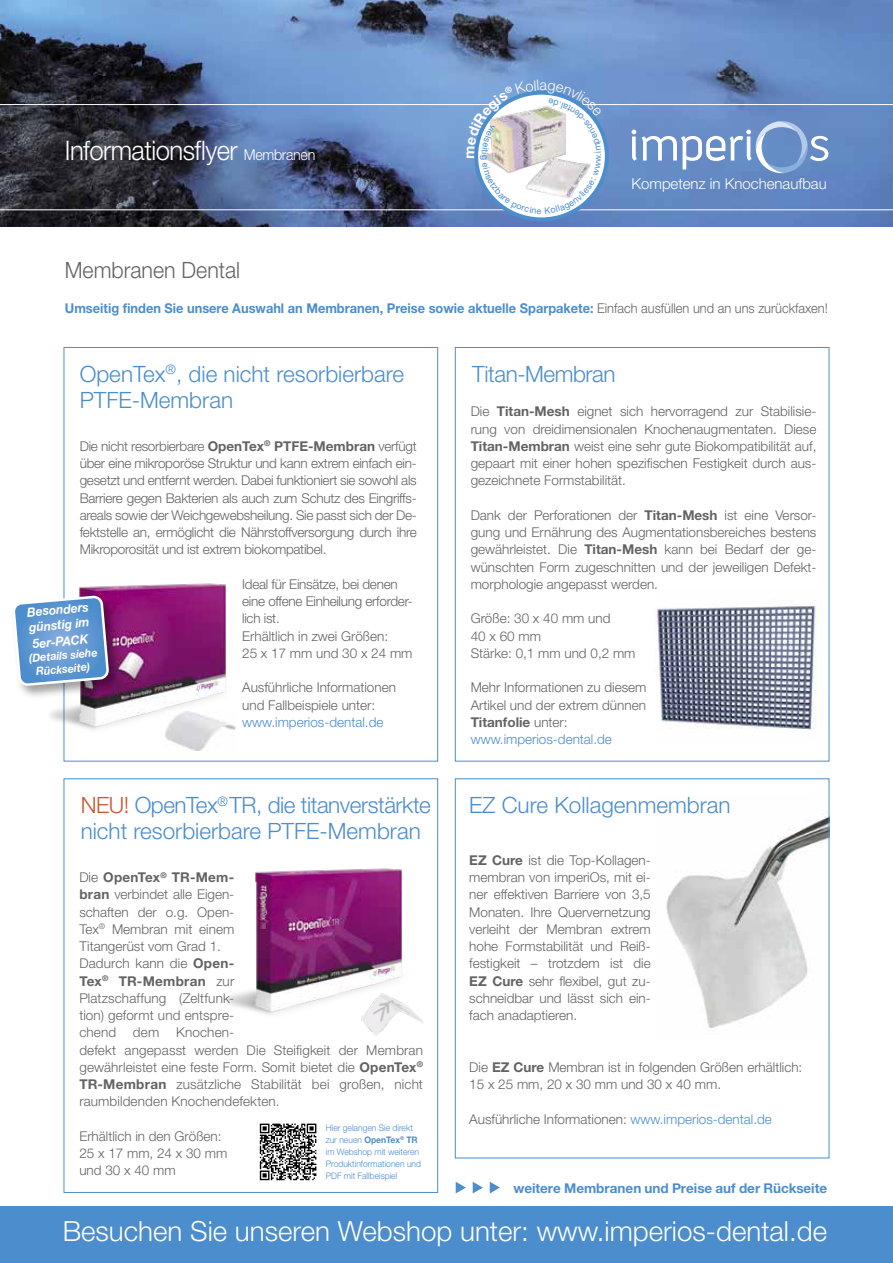
<style>
.page{position:relative;width:893px;height:1263px;background:#fff}
.page>*{position:absolute;margin:0;border:0;box-sizing:border-box;transform-origin:0 0}
.t1{font:300 27.75px "Helvetica Neue LT";color:#fff}
.t2{font:300 27px "Helvetica Neue LT";letter-spacing:-.02em;color:#fff;scale:.95 1}
.t3{font:300 22.5px/25.8px "Helvetica Neue LT";letter-spacing:-.02em;color:#4b8dcd}
.t4{font:300 22.5px/25.8px "Helvetica Neue LT";color:#4b8dcd}
.t5{font:300 22.5px "Helvetica Neue LT";color:#636363;scale:.95 1}
.t6{font:300 15px "Helvetica Neue LT";color:#fff}
.t7{font:300 13.5px/17.2px "Helvetica Neue LT";color:#636363}
.t8{font:700 13.5px "Helvetica Neue LT";color:#4b8dcd;scale:.95 1}
.t9{font:300 13.5px/17.2px "Helvetica Neue LT";letter-spacing:-.02em;color:#636363}
.t10{font:700 13.5px "Helvetica Neue LT";color:#4b8dcd}
.t11{font:300 13.5px "Helvetica Neue LT";color:#4b8dcd}
.t12{font:italic 700 12.75px/15.1px "Helvetica Neue LT";color:#fff;scale:.95 1}
.t13{font:italic 700 11.25px/13.5px "Helvetica Neue LT";color:#fff;text-align:center;scale:.95 1}
.t14{font:300 9px/12px "Helvetica Neue LT";color:#4b8dcd;scale:.95 1}
.s1{font-size:15px}
.s2{font-weight:300;color:#636363}
.s3{font-weight:700}
.s4{color:#c95832}
.s5{color:#4b8dcd}
</style>
<div class="page">
<img style="left:0;top:0;width:893px;height:227px">
<svg style="left:631px;top:121px;width:197px;height:52px;background:#81a1d0"></svg>
<hr style="left:0;top:104px;width:893px;height:1px;background:#fff">
<hr style="left:0;top:209px;width:893px;height:1px;background:#fff">
<div style="left:0;top:1206px;width:893px;height:57px;background:#4b8dcd"></div>
<svg style="left:456px;top:1182px;width:10px;height:11px"></svg>
<svg style="left:473px;top:1182px;width:10px;height:11px"></svg>
<svg style="left:490px;top:1182px;width:10px;height:11px"></svg>
<div style="left:64px;top:778px;width:374px;height:415px;border:1px solid #4b8dcd"></div>
<img style="left:657px;top:605px;width:160px;height:126px">
<div style="left:455px;top:347px;width:374px;height:414px;border:1px solid #4b8dcd"></div>
<img style="left:666px;top:817px;width:161px;height:211px">
<img style="left:602px;top:97px;width:4px;height:108px">
<img style="left:226px;top:868px;width:176px;height:147px">
<img style="left:351px;top:985px;width:73px;height:51px">
<img style="left:50px;top:581px;width:186px;height:153px">
<img style="left:166px;top:711px;width:69px;height:39px">
<div style="left:11px;top:594px;width:112px;height:106px;background:#000;opacity:.38"></div>
<svg style="left:14px;top:597px;width:94px;height:88px;background:#75a0d2"></svg>
<svg style="left:259px;top:1123px;width:58px;height:58px"></svg>
<svg style="left:260px;top:1123px;width:56px;height:57px"></svg>
<svg style="left:466px;top:80px;width:136px;height:134px"></svg>
<h2 class="t2" style="left:65px;top:134px;width:265px">Informationsflyer <span class="s1">Membranen</span></h2>
<p class="t6" style="left:631px;top:175px;width:197px">Kompetenz in Knochenaufbau</p>
<h3 class="t5" style="left:65px;top:256px;width:186px">Membranen Dental</h3>
<p class="t8" style="left:65px;top:300px;width:805px">Umseitig finden Sie unsere Auswahl an Membranen, Preise sowie aktuelle Sparpakete: <span class="s2">Einfach ausfüllen und an uns zurückfaxen!</span></p>
<h3 class="t4" style="left:80px;top:360px;width:326px">OpenTex<sup>®</sup>, die nicht resorbierbare<br>PTFE-Membran</h3>
<p class="t7" style="left:80px;top:437px;width:339px;text-align:justify">Die nicht resorbierbare <span class="s3">OpenTex</span><sup>®</sup> <span class="s3">PTFE-Membran</span> verfügt über eine mikroporöse Struktur und kann extrem einfach ein&shy;gesetzt und entfernt werden. Dabei funktioniert sie sowohl als Barriere gegen Bakterien als auch zum Schutz des Eingriffs&shy;areals sowie der Weichgewebsheilung. Sie passt sich der De&shy;fektstelle an, ermöglicht die Nährstoffversorgung durch ihre Mikroporosität und ist extrem biokompatibel.</p>
<p class="t12" style="left:27px;top:604px;width:66px;rotate:-5deg">Besonders günstig im</p>
<p class="t12" style="left:32px;top:636px;width:60px;rotate:-5deg">5er-PACK</p>
<p class="t13" style="left:29px;top:651px;width:74px;rotate:-5deg">(Details siehe<br>Rückseite)</p>
<p class="t9" style="left:242px;top:575px;width:172px">Ideal für Einsätze, bei denen eine offene Einheilung erforder&shy;lich ist.<br>Erhältlich in zwei Größen:<br>25 x 17 mm und 30 x 24 mm</p>
<p class="t7" style="left:242px;top:679px;width:155px">Ausführliche Informationen und Fallbeispiele unter:</p>
<p class="t11" style="left:242px;top:714px;width:143px">www.imperios-dental.de</p>
<h3 class="t3" style="left:81px;top:792px;width:352px"><span class="s4">NEU!</span> OpenTex<sup>®</sup>TR, die titanverstärkte nicht resorbierbare PTFE-Membran</h3>
<p class="t7" style="left:79px;top:868px;width:156px">Die <span class="s3">OpenTex</span><sup>®</sup> <span class="s3">TR-Mem&shy;bran</span> verbindet alle Eigen&shy;schaften der o.g. Open-<br>Tex<sup>®</sup> Membran mit einem<br>Titangerüst vom Grad 1.<br>Dadurch kann die <span class="s3">Open-<br>Tex</span><sup>®</sup> <span class="s3">TR-Membran</span> zur<br>Platzschaffung (Zeltfunk&shy;tion) geformt und entspre&shy;chend dem Knochen-</p>
<p class="t7" style="left:79px;top:1041px;width:345px;text-align:justify">defekt angepasst werden Die Steifigkeit der Membran gewährleistet eine feste Form. Somit bietet die <span class="s3">OpenTex</span><sup>® </sup><span class="s3">TR-Membran</span> zusätzliche Stabilität bei großen, nicht raumbildenden Knochendefekten.</p>
<p class="t7" style="left:79px;top:1127px;width:150px">Erhältlich in den Größen:<br>25 x 17 mm, 24 x 30 mm und 30 x 40 mm</p>
<p class="t14" style="left:326px;top:1121px;width:102px">Hier gelangen Sie direkt zur neuen <span class="s3">OpenTex</span><sup>®</sup> <span class="s3">TR </span>im Webshop mit weiteren<br>Produktinformationen und<br>PDF mit Fallbeispiel</p>
<h3 class="t3" style="left:472px;top:360px;width:145px">Titan-Membran</h3>
<p class="t7" style="left:471px;top:403px;width:347px;text-align:justify">Die <span class="s3">Titan-Mesh</span> eignet sich hervorragend zur Stabilisie&shy;rung von dreidimensionalen Knochenaugmentaten. Diese <span class="s3">Titan-Membran</span> weist eine sehr gute Biokompatibilität auf, gepaart mit einer hohen spezifischen Festigkeit durch aus&shy;gezeichnete Formstabilität.</p>
<p class="t7" style="left:471px;top:506px;width:347px;text-align:justify">Dank der Perforationen der <span class="s3">Titan-Mesh</span> ist eine Versor&shy;gung und Ernährung des Augmentationsbereiches bestens gewährleistet. Die <span class="s3">Titan-Mesh</span> kann bei Bedarf der ge&shy;wünschten Form zugeschnitten und der jeweiligen Defekt&shy;morphologie angepasst werden.</p>
<p class="t7" style="left:471px;top:610px;width:166px">Größe: 30 x 40 mm und<br>40 x 60 mm<br>Stärke: 0,1 mm und 0,2 mm</p>
<p class="t7" style="left:471px;top:679px;width:177px">Mehr Informationen zu diesem<br>Artikel und der extrem dünnen<br><span class="s3">Titanfolie</span> unter: <span class="s5">www.imperios-dental.de</span></p>
<h3 class="t4" style="left:469px;top:792px;width:263px">EZ Cure Kollagenmembran</h3>
<p class="t7" style="left:469px;top:851px;width:183px;text-align:justify"><span class="s3">EZ Cure</span> ist die Top-Kollagen&shy;membran von imperiOs, mit ei&shy;ner effektiven Barriere von 3,5<br>Monaten. Ihre Quervernetzung verleiht der Membran extrem hohe Formstabilität und Reiß&shy;festigkeit – trotzdem ist die <span class="s3">EZ Cure</span> sehr flexibel, gut zu&shy;schneidbar und lässt sich ein&shy;fach anadaptieren.</p>
<p class="t7" style="left:469px;top:1058px;width:335px">Die <span class="s3">EZ Cure</span> Membran ist in folgenden Größen erhältlich:<br>15 x 25 mm, 20 x 30 mm und 30 x 40 mm.</p>
<p class="t7" style="left:469px;top:1110px;width:304px">Ausführliche Informationen: <span class="s5">www.imperios-dental.de</span></p>
<p class="t10" style="left:513px;top:1179px;width:315px">weitere Membranen und Preise auf der Rückseite</p>
<h1 class="t1" style="left:63px;top:1214px;width:766px">Besuchen Sie unseren Webshop unter: www.imperios-dental.de</h1>
</div>
